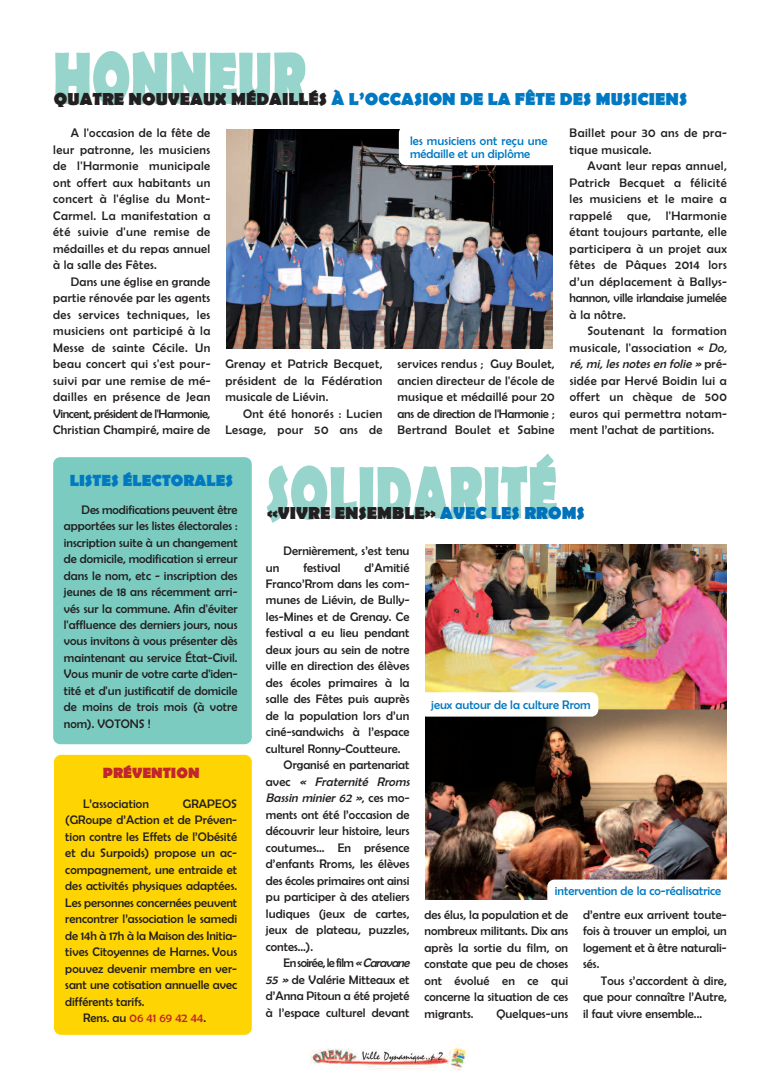
<style>
.page{position:relative;width:780px;height:1088px;background:#fff}
.page>*{position:absolute;margin:0;border:0;box-sizing:border-box;transform-origin:0 0}
.t1{font:700 17.5px "Berlin Sans FB";color:#0079c2}
.t2{font:700 17.5px "Berlin Sans FB";color:#231f20}
.t3{font:700 16.25px "Berlin Sans FB";color:#0079c2}
.t4{font:700 15px "Berlin Sans FB";color:#c0262d}
.t5{font:12.5px/16.5px "Berlin Sans FB";letter-spacing:.01em;color:#231f20;text-align:justify}
.t6{font:12.5px/16.5px "Berlin Sans FB";letter-spacing:.03em;color:#231f20}
.t7{font:12.5px/12.5px "Berlin Sans FB";color:#0079c2}
.t8{font:12.5px/16.5px "Berlin Sans FB";letter-spacing:.035em;color:#231f20;text-align:right}
.t9{font:italic 12.5px "Berlin Sans FB";color:#231f20}
.t10{font:12.5px "Berlin Sans FB";letter-spacing:-.055em;color:#231f20}
.t11{font:12.5px "Berlin Sans FB";color:#c0262d}
.s1{color:#231f20}
.s2{font-style:italic}
.s3{color:#0071bb}
.s4{font-style:normal}
</style>
<div class="page">
<div style="left:54px;top:755px;width:198px;height:280px;background:#fed503;border-radius:7px"></div>
<div style="left:53px;top:457px;width:199px;height:287px;background:#7bcbc0;border-radius:7px"></div>
<div style="left:53px;top:1034px;width:673px;height:36px;background:#fff"></div>
<img style="left:310px;top:1047px;width:159px;height:23px">
<svg style="left:267px;top:465px;width:215px;height:58px"></svg>
<svg style="left:55px;top:51px;width:182px;height:55px"></svg>
<img style="left:425px;top:544px;width:301px;height:355px">
<img style="left:226px;top:129px;width:326px;height:219px">
<div style="left:399px;top:126px;width:159px;height:39px;background:#fff;border-radius:7px"></div>
<div style="left:420px;top:692px;width:178px;height:24px;background:#fff;border-radius:7px"></div>
<div style="left:547px;top:879px;width:187px;height:26px;background:#fff;border-radius:7px"></div>
<h1 class="t1" style="left:54px;top:88px;width:635px"><span class="s1">QUATRE NOUVEAUX MÉDAILLÉS</span> À L’OCCASION DE LA FÊTE DES MUSICIENS</h1>
<p class="t5" style="left:53px;top:125px;width:159px;text-indent:18px">A l'occasion de la fête de leur patronne, les musiciens de l'Harmonie municipale ont offert aux habitants un concert à l'église du Mont-Carmel. La manifestation a été suivie d'une remise de médailles et du repas annuel à la salle des Fêtes.</p>
<p class="t5" style="left:53px;top:273px;width:159px;text-indent:18px">Dans une église en grande partie rénovée par les agents des services techniques, les musiciens ont participé à la Messe de sainte Cécile. Un beau concert qui s'est pour&shy;suivi par une remise de mé&shy;dailles en présence de Jean Vincent, président de l'Harmonie, Christian Champiré, maire de</p>
<p class="t5" style="left:225px;top:356px;width:159px">Grenay et Patrick Becquet, président de la Fédération musicale de Liévin.</p>
<p class="t8" style="left:225px;top:405px;width:159px">Ont été honorés : Lucien<br>Lesage, pour 50 ans de</p>
<h2 class="t3" style="left:70px;top:471px;width:165px">LISTES ÉLECTORALES</h2>
<p class="t7" style="left:410px;top:134px;width:139px">les musiciens ont reçu une médaille et un diplôme</p>
<p class="t5" style="left:397px;top:356px;width:159px">services rendus ; Guy Boulet, ancien directeur de l'école de musique et médaillé pour 20 ans de direction de l'Harmonie ; Bertrand Boulet et Sabine</p>
<p class="t8" style="left:569px;top:125px;width:159px;text-align:left">Baillet pour 30 ans de pra&shy;tique musicale.</p>
<p class="t5" style="left:569px;top:158px;width:159px;text-indent:18px">Avant leur repas annuel, Patrick Becquet a félicité les musiciens et le maire a rappelé que, l'Harmonie étant toujours partante, elle participera à un projet aux fêtes de Pâques 2014 lors d’un déplacement à Ballys&shy;hannon, ville irlandaise jumelée à la nôtre.</p>
<p class="t6" style="left:569px;top:323px;width:161px;text-indent:18px">Soutenant la formation musicale, l'association <span class="s2">« Do, ré, mi, les notes en folie »</span> p r é - sidée par Hervé Boidin lui a offert un chèque de 500 euros qui permettra notam&shy;ment l’achat de partitions.</p>
<p class="t5" style="left:64px;top:501px;width:175px;text-indent:18px">Des modifications peuvent être apportées sur les listes électorales : inscription suite à un changement de domicile, modification si erreur dans le nom, etc - inscription des jeunes de 18 ans récemment arri&shy;vés sur la commune. Afin d'éviter l'affluence des derniers jours, nous vous invitons à vous présenter dès maintenant au service État-Civil.<br>Vous munir de votre carte d'iden&shy;tité et d'un justificatif de domicile de moins de trois mois (à votre nom). VOTONS !</p>
<p class="t4" style="left:103px;top:764px;width:98px">PRÉVENTION</p>
<p class="t5" style="left:83px;top:795px;width:67px">L’association</p>
<p class="t5" style="left:183px;top:795px;width:56px">GRAPEOS</p>
<p class="t5" style="left:65px;top:812px;width:173px">(GRoupe d’Action et de Préven-</p>
<p class="t5" style="left:65px;top:828px;width:173px">tion contre les Effets de l’Obésité</p>
<p class="t5" style="left:65px;top:845px;width:173px">et du Surpoids) propose un ac-</p>
<p class="t5" style="left:65px;top:861px;width:173px">compagnement, une entraide et</p>
<p class="t5" style="left:65px;top:878px;width:173px">des activités physiques adaptées.</p>
<p class="t5" style="left:65px;top:894px;width:173px">Les personnes concernées peuvent</p>
<p class="t5" style="left:65px;top:911px;width:173px">rencontrer l’association le samedi</p>
<p class="t5" style="left:65px;top:927px;width:173px">de 14h à 17h à la Maison des Initia-</p>
<p class="t5" style="left:65px;top:944px;width:173px">tives Citoyennes de Harnes. Vous</p>
<p class="t5" style="left:65px;top:960px;width:173px">pouvez devenir membre en ver-</p>
<p class="t5" style="left:65px;top:977px;width:173px">sant une cotisation annuelle avec</p>
<p class="t5" style="left:65px;top:993px;width:81px">différents tarifs.</p>
<p class="t11" style="left:83px;top:1011px;width:124px"><span class="s1">Rens. au</span> 06 41 69 42 44<span class="s1">.</span></p>
<h1 class="t2" style="left:267px;top:503px;width:320px">«VIVRE ENSEMBLE» <span class="s3">AVEC LES RROMS</span></h1>
<p class="t5" style="left:283px;top:542px;width:127px">Dernièrement, s’est tenu</p>
<p class="t5" style="left:266px;top:559px;width:15px">un</p>
<p class="t5" style="left:303px;top:559px;width:39px">festival</p>
<p class="t5" style="left:364px;top:559px;width:46px">d’Amitié</p>
<p class="t5" style="left:266px;top:575px;width:145px">Franco’Rrom dans les com-</p>
<p class="t5" style="left:266px;top:592px;width:145px">munes de Liévin, de Bully-</p>
<p class="t5" style="left:266px;top:608px;width:145px">les-Mines et de Grenay. Ce</p>
<p class="t5" style="left:266px;top:625px;width:145px">festival a eu lieu pendant</p>
<p class="t5" style="left:266px;top:641px;width:145px">deux jours au sein de notre</p>
<p class="t5" style="left:266px;top:658px;width:145px">ville en direction des élèves</p>
<p class="t5" style="left:266px;top:674px;width:145px">des écoles primaires à la</p>
<p class="t5" style="left:266px;top:691px;width:145px">salle des Fêtes puis auprès</p>
<p class="t5" style="left:266px;top:707px;width:145px">de la population lors d’un</p>
<p class="t5" style="left:266px;top:724px;width:145px">ciné-sandwichs à l’espace</p>
<p class="t5" style="left:266px;top:740px;width:136px">culturel Ronny-Coutteure.</p>
<p class="t5" style="left:283px;top:757px;width:127px">Organisé en partenariat</p>
<p class="t9" style="left:266px;top:774px;width:148px"><span class="s4">a v e c</span> « Fraternité Rroms</p>
<p class="t9" style="left:266px;top:791px;width:145px">Bassin minier 62 »<span class="s4">, c e s m o -</span></p>
<p class="t5" style="left:266px;top:806px;width:145px">ments ont été l’occasion de</p>
<p class="t5" style="left:266px;top:823px;width:145px">découvrir leur histoire, leurs</p>
<p class="t5" style="left:266px;top:839px;width:145px">coutumes… En présence</p>
<p class="t5" style="left:266px;top:856px;width:145px">d’enfants Rroms, les élèves</p>
<p class="t5" style="left:266px;top:872px;width:145px">des écoles primaires ont ainsi</p>
<p class="t5" style="left:266px;top:889px;width:145px">pu participer à des ateliers</p>
<p class="t5" style="left:266px;top:905px;width:145px">ludiques (jeux de cartes,</p>
<p class="t5" style="left:266px;top:922px;width:145px">jeux de plateau, puzzles,</p>
<p class="t5" style="left:266px;top:938px;width:49px">contes…).</p>
<p class="t10" style="left:283px;top:955px;width:130px">En soirée, le film <span class="s2">«Caravane</span></p>
<p class="t5" style="left:266px;top:971px;width:145px"><span class="s2">55»</span>de Valérie Mitteaux et</p>
<p class="t5" style="left:266px;top:988px;width:145px">d’Anna Pitoun a été projeté</p>
<p class="t5" style="left:266px;top:1004px;width:145px">à l’espace culturel devant</p>
<p class="t7" style="left:431px;top:699px;width:161px">jeux autour de la culture Rrom</p>
<p class="t7" style="left:555px;top:884px;width:168px">intervention de la co-réalisatrice</p>
<p class="t5" style="left:424px;top:906px;width:145px">des élus, la population et de nombreux militants. Dix ans après la sortie du film, on constate que peu de choses ont évolué en ce qui concerne la situation de ces migrants.</p>
<p class="t5" style="left:496px;top:1005px;width:73px">Quelques-uns</p>
<p class="t5" style="left:583px;top:906px;width:145px">d’entre eux arrivent toute&shy;fois à trouver un emploi, un logement et à être naturali&shy;sés.</p>
<p class="t5" style="left:583px;top:972px;width:145px;text-indent:18px">Tous s’accordent à dire, que pour connaître l’Autre, il faut vivre ensemble...</p>
</div>
